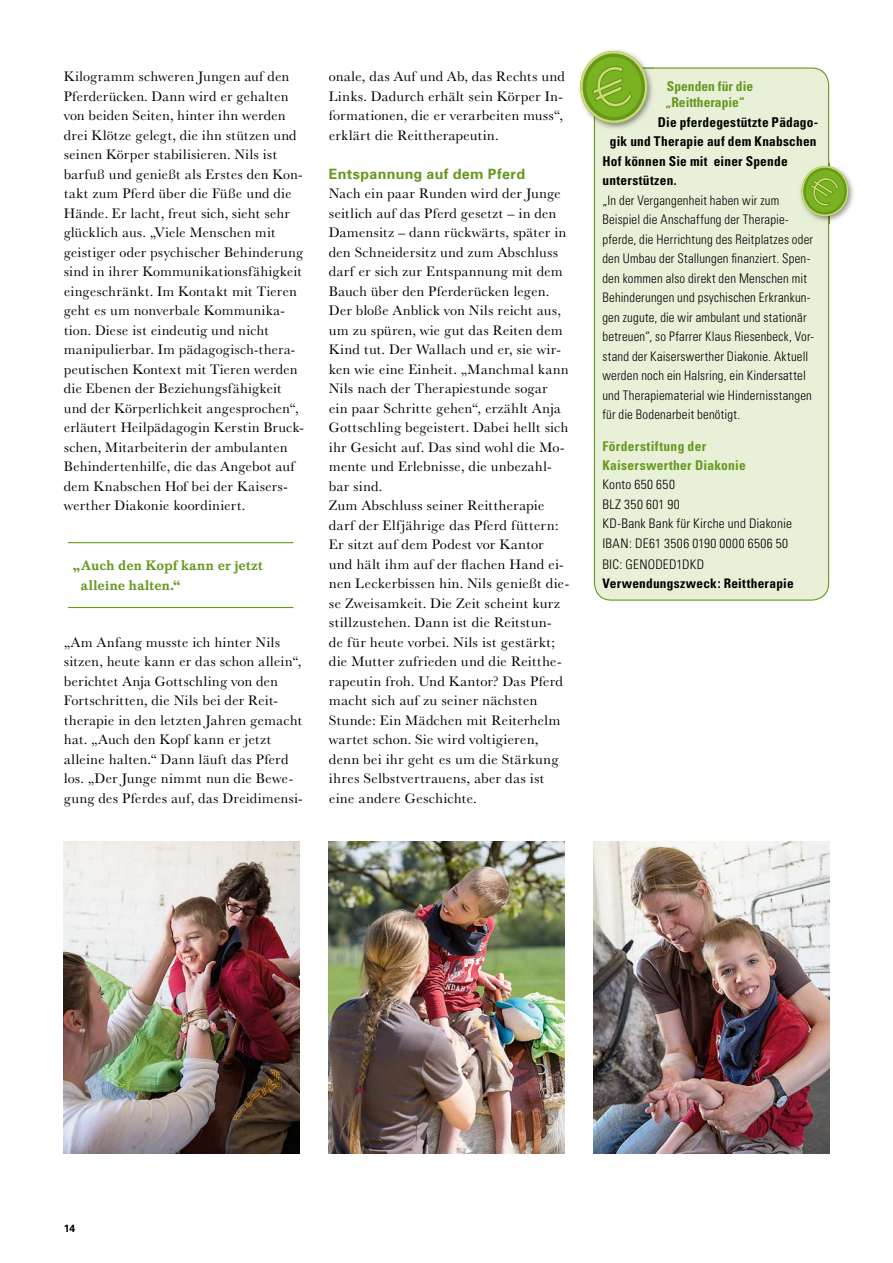
<style>
.page{position:relative;width:893px;height:1263px;background:#fff}
.page>*{position:absolute;margin:0;border:0;box-sizing:border-box;transform-origin:0 0}
.t1{font:14.25px/19.5px "Baskerville No 2 BT";letter-spacing:-.005em;color:#000}
.t2{font:700 14.25px "Univers";letter-spacing:.02em;color:#67981e}
.t3{font:700 condensed 13.5px "Univers";letter-spacing:.015em;color:#000}
.t4{font:700 condensed 13.5px/18.8px "Univers";letter-spacing:.02em;color:#67981e}
.t5{font:500 13.5px/19.5px "Baskerville BQ";letter-spacing:.015em;color:#67981e}
.t6{font:700 condensed 13.5px/16.2px "Univers";color:#67981e}
.t7{font:300 condensed 13.2px/19.5px "Univers";letter-spacing:.015em;color:#000}
.t8{font:700 condensed 13.2px "Univers";letter-spacing:.02em;color:#000}
.t9{font:700 10.5px "Univers";color:#000}
</style>
<div class="page">
<div style="left:594px;top:67px;width:235px;height:534px;background:#e8f0d7"></div>
<img style="left:594px;top:67px;width:60px;height:63px">
<svg style="left:579px;top:50px;width:72px;height:79px;background:#a4c469"></svg>
<img style="left:799px;top:217px;width:42px;height:6px">
<svg style="left:795px;top:162px;width:59px;height:55px;background:#adca79"></svg>
<hr style="left:68px;top:542px;width:225px;height:1px;background:#67981e">
<hr style="left:68px;top:607px;width:225px;height:1px;background:#67981e">
<img style="left:64px;top:842px;width:235px;height:312px">
<img style="left:594px;top:842px;width:235px;height:312px">
<img style="left:329px;top:842px;width:235px;height:312px">
<p class="t1" style="left:64px;top:66px;width:241px">Kilogramm schweren Jungen auf den Pferderücken. Dann wird er gehalten von beiden Seiten, hinter ihn werden drei Klötze gelegt, die ihn stützen und seinen Körper stabilisieren. Nils ist barfuß und genießt als Erstes den Kon&shy;takt zum Pferd über die Füße und die Hände. Er lacht, freut sich, sieht sehr glücklich aus. „Viele Menschen mit geistiger oder psychischer Behinderung sind in ihrer Kommunikationsfähigkeit eingeschränkt. Im Kontakt mit Tieren geht es um nonverbale Kommunika&shy;tion. Diese ist eindeutig und nicht manipulierbar. Im pädagogisch-thera&shy;peutischen Kontext mit Tieren werden die Ebenen der Beziehungsfähigkeit und der Körperlichkeit angesprochen“, erläutert Heilpädagogin Kerstin Bruck&shy;schen, Mitarbeiterin der ambulanten Behindertenhilfe, die das Angebot auf dem Knabschen Hof bei der Kaisers&shy;werther Diakonie koordiniert.</p>
<p class="t5" style="left:81px;top:556px;width:183px;text-indent:-8px">„Auch den Kopf kann er jetzt alleine halten.“</p>
<p class="t1" style="left:64px;top:632px;width:240px">„Am Anfang musste ich hinter Nils sitzen, heute kann er das schon allein“, berichtet Anja Gottschling von den Fortschritten, die Nils bei der Reit&shy;therapie in den letzten Jahren gemacht hat. „Auch den Kopf kann er jetzt alleine halten.“ Dann läuft das Pferd los. „Der Junge nimmt nun die Bewe&shy;gung des Pferdes auf, das Dreidimensi-</p>
<p class="t1" style="left:329px;top:66px;width:238px">onale, das Auf und Ab, das Rechts und Links. Dadurch erhält sein Körper In&shy;formationen, die er verarbeiten muss“, erklärt die Reittherapeutin.</p>
<p class="t2" style="left:329px;top:165px;width:198px">Entspannung auf dem Pferd</p>
<p class="t1" style="left:329px;top:183px;width:242px">Nach ein paar Runden wird der Junge seitlich auf das Pferd gesetzt – in den Damensitz – dann rückwärts, später in den Schneidersitz und zum Abschluss darf er sich zur Entspannung mit dem Bauch über den Pferderücken legen.<br>Der bloße Anblick von Nils reicht aus, um zu spüren, wie gut das Reiten dem Kind tut. Der Wallach und er, sie wir&shy;ken wie eine Einheit. „Manchmal kann Nils nach der Therapiestunde sogar ein paar Schritte gehen“, erzählt Anja Gottschling begeistert. Dabei hellt sich ihr Gesicht auf. Das sind wohl die Mo&shy;mente und Erlebnisse, die unbezahl&shy;bar sind.<br>Zum Abschluss seiner Reittherapie darf der Elfjährige das Pferd füttern:<br>Er sitzt auf dem Podest vor Kantor und hält ihm auf der flachen Hand ei&shy;nen Leckerbissen hin. Nils genießt die&shy;se Zweisamkeit. Die Zeit scheint kurz stillzustehen. Dann ist die Reitstun&shy;de für heute vorbei. Nils ist gestärkt; die Mutter zufrieden und die Reitthe&shy;rapeutin froh. Und Kantor? Das Pferd macht sich auf zu seiner nächsten Stunde: Ein Mädchen mit Reiterhelm wartet schon. Sie wird voltigieren, denn bei ihr geht es um die Stärkung ihres Selbstvertrauens, aber das ist eine andere Geschichte.</p>
<p class="t6" style="left:665px;top:78px;width:89px">Spenden für die „Reittherapie“</p>
<p class="t3" style="left:658px;top:114px;width:162px">Die pferdegestützte Pädago-</p>
<p class="t3" style="left:610px;top:133px;width:208px">gik und Therapie auf dem Knabschen</p>
<p class="t3" style="left:602px;top:153px;width:187px">Hof können Sie mit einer Spende</p>
<p class="t3" style="left:602px;top:172px;width:76px">unterstützen.</p>
<p class="t7" style="left:602px;top:191px;width:213px">„In der Vergangenheit haben wir zum Beispiel die Anschaffung der Therapie&shy;pferde, die Herrichtung des Reitplatzes oder den Umbau der Stallungen finanziert. Spen&shy;den kommen also direkt den Menschen mit Behinderungen und psychischen Erkrankun&shy;gen zugute, die wir ambulant und stationär betreuen“, so Pfarrer Klaus Riesenbeck, Vor&shy;stand der Kaiserswerther Diakonie. Aktuell werden noch ein Halsring, ein Kindersattel und Therapiematerial wie Hindernisstangen für die Bodenarbeit benötigt.</p>
<p class="t4" style="left:602px;top:437px;width:145px">Förderstiftung der<br>Kaiserswerther Diakonie</p>
<p class="t7" style="left:602px;top:475px;width:191px">Konto 650 650<br>BLZ 350 601 90<br>KD-Bank Bank für Kirche und Diakonie<br>IBAN: DE61 3506 0190 0000 6506 50</p>
<p class="t7" style="left:602px;top:554px;width:103px">BIC: GENODED1DKD</p>
<p class="t8" style="left:602px;top:575px;width:193px">Verwendungszweck: Reittherapie</p>
<p class="t9" style="left:64px;top:1222px;width:13px">14</p>
</div>
